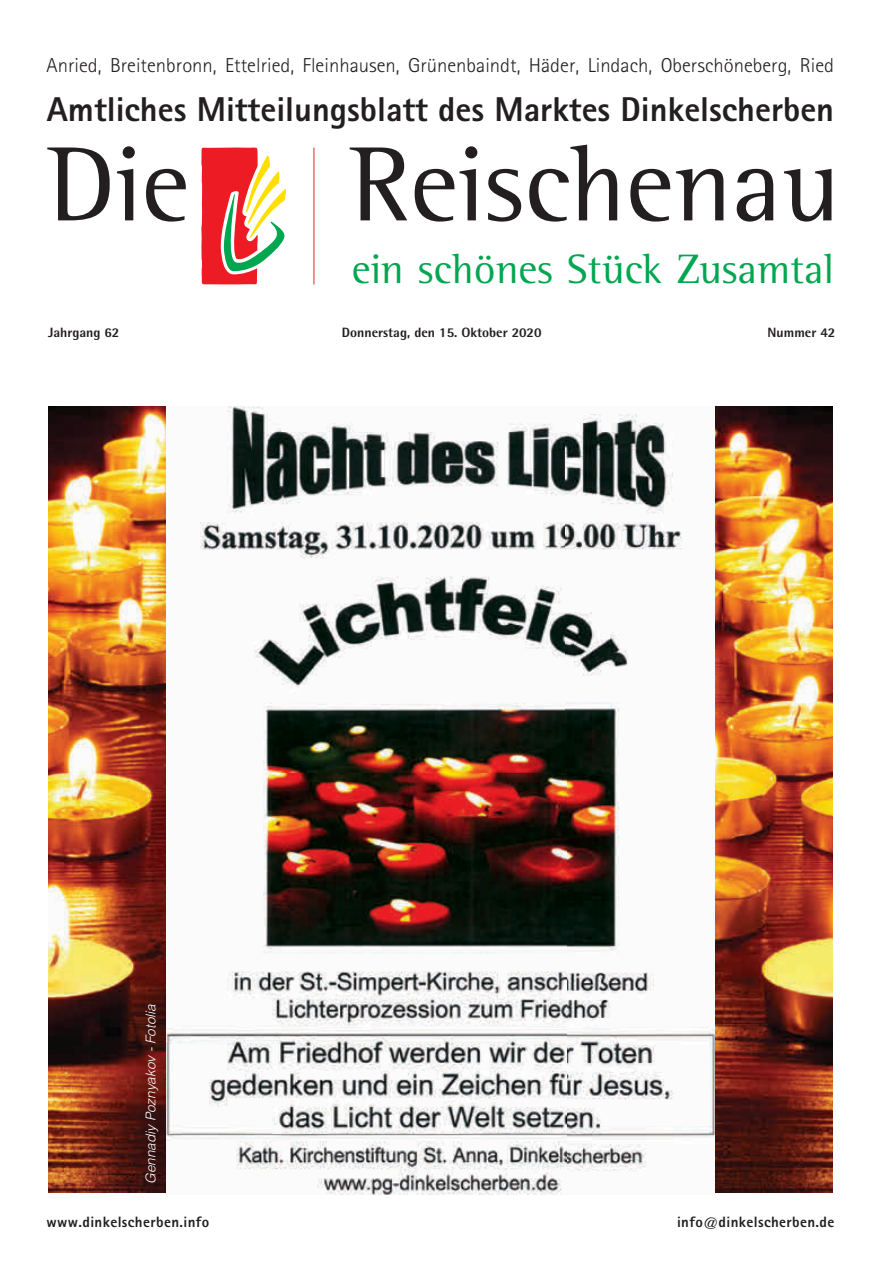
<style>
.page{position:relative;width:881px;height:1263px;background:#fff}
.page>*{position:absolute;margin:0;border:0;box-sizing:border-box;transform-origin:0 0}
.t1{font:108.3px "Agfa Rotis Semi Serif";color:#231f20}
.t2{font:42.15px "Agfa Rotis Semi Serif";color:#00a650}
.t3{font:800 34.5px "Agfa Rotis Sans Serif";color:#231f20}
.t4{font:300 20.1px "Agfa Rotis Sans Serif";color:#231f20}
.t5{font:800 15px "Agfa Rotis Sans Serif";letter-spacing:.025em;color:#231f20}
.t6{font:800 13.5px "Agfa Rotis Semisans";color:#231f20}
.t7{font:italic 300 13.5px "Helvetica LT";color:#fff}
</style>
<div class="page">
<hr style="left:313px;top:148px;width:1px;height:136px;background:#ed1c24">
<svg style="left:201px;top:147px;width:85px;height:138px"></svg>
<img style="left:48px;top:406px;width:784px;height:788px">
<p class="t4" style="left:47px;top:53px;width:788px">Anried, Breitenbronn, Ettelried, Fleinhausen, Grünenbaindt, Häder, Lindach, Oberschöneberg, Ried</p>
<h3 class="t3" style="left:47px;top:87px;width:788px">Amtliches Mitteilungsblatt des Marktes Dinkelscherben</h3>
<h1 class="t1" style="left:48px;top:121px;width:143px">Die</h1>
<h1 class="t1" style="left:350px;top:121px;width:490px">Reischenau</h1>
<h2 class="t2" style="left:352px;top:244px;width:483px">ein schönes Stück Zusamtal</h2>
<p class="t6" style="left:48px;top:323px;width:73px">Jahrgang 62</p>
<p class="t6" style="left:342px;top:323px;width:201px">Donnerstag, den 15. Oktober 2020</p>
<p class="t6" style="left:767px;top:323px;width:69px">Nummer 42</p>
<p class="t7" style="left:142px;top:1183px;width:181px;rotate:-90deg">Gennadiy Poznyakov - Fotolia</p>
<p class="t5" style="left:46px;top:1212px;width:164px">www.dinkelscherben.info</p>
<p class="t5" style="left:676px;top:1212px;width:159px">info@dinkelscherben.de</p>
</div>
